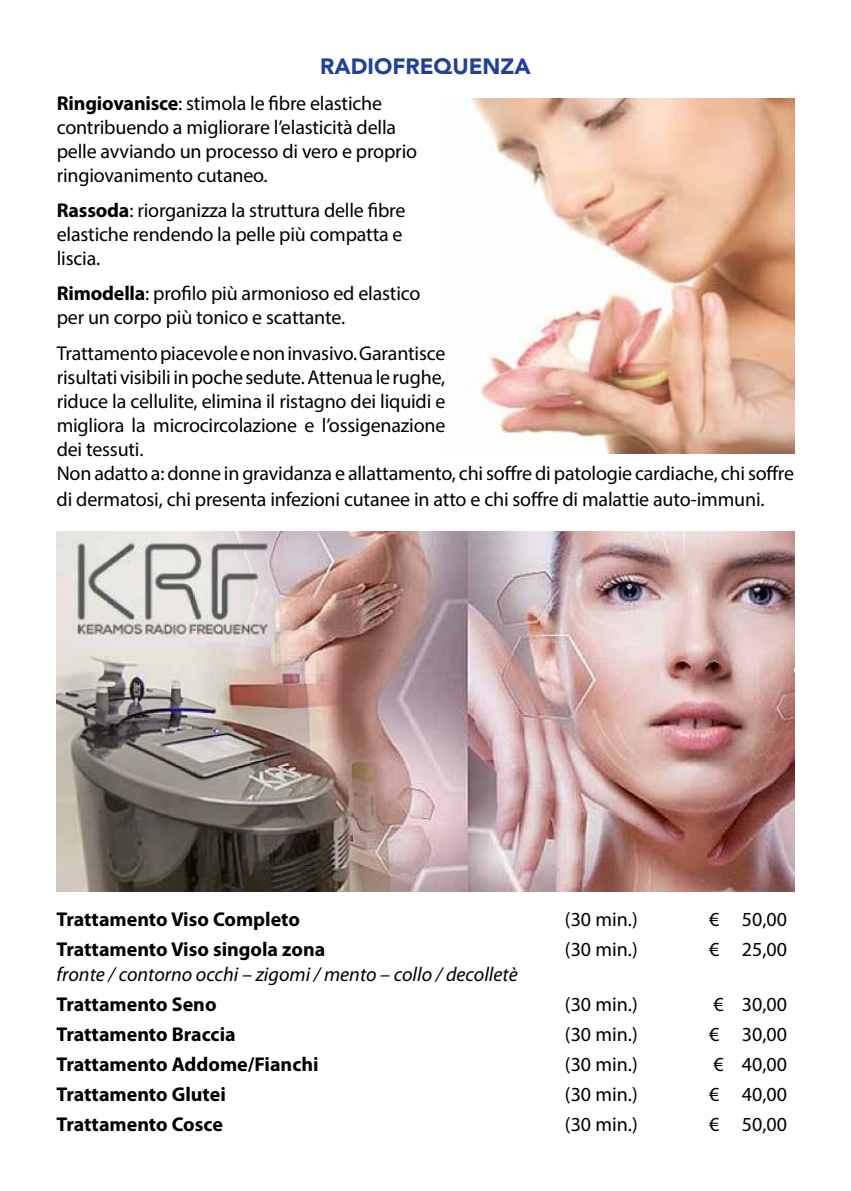
<style>
.page{position:relative;width:851px;height:1191px;background:#fff}
.page>*{position:absolute;margin:0;border:0;box-sizing:border-box;transform-origin:0 0}
.t1{font:900 22px "Avenir";color:#21409a}
.t2{font:20px/24px "Myriad Pro";letter-spacing:-.01em;color:#000}
.t3{font:700 20px "Myriad Pro";color:#000}
.t4{font:italic 20px "Myriad Pro";color:#000}
.s1{font-weight:700}
</style>
<div class="page">
<img style="left:466px;top:99px;width:328px;height:354px">
<img style="left:57px;top:532px;width:737px;height:359px">
<p class="t1" style="left:320px;top:53px;width:212px">RADIOFREQUENZA</p>
<p class="t2" style="left:57px;top:90px;width:362px"><span class="s1">Ringiovanisce</span>: stimola le fibre elastiche contribuendo a migliorare l’elasticità della pelle avviando un processo di vero e proprio ringiovanimento cutaneo.</p>
<p class="t2" style="left:57px;top:198px;width:350px"><span class="s1">Rassoda</span>: riorganizza la struttura delle fibre elastiche rendendo la pelle più compatta e liscia.</p>
<p class="t2" style="left:57px;top:281px;width:365px"><span class="s1">Rimodella</span>: profilo più armonioso ed elastico per un corpo più tonico e scattante.</p>
<p class="t2" style="left:57px;top:340px;width:738px">Trattamentopiacevoleenoninvasivo.Garantisce<br>risultati visibili inpochesedute.Attenua lerughe,<br>riduce la cellulite, elimina il ristagno dei liquidi e<br>migliora la microcircolazione e l’ossigenazione<br>dei tessuti.<br>Non adatto a: donne in gravidanza e allattamento, chisoffre di patologie cardiache, chisoffre</p>
<p class="t2" style="left:57px;top:486px;width:709px">di dermatosi, chi presenta infezioni cutanee in atto e chi soffre di malattie auto-immuni.</p>
<p class="t3" style="left:57px;top:908px;width:245px">Trattamento Viso Completo</p>
<p class="t2" style="left:565px;top:907px;width:74px">(30 min.)</p>
<p class="t2" style="left:709px;top:907px;width:80px">€ 50,00</p>
<p class="t3" style="left:57px;top:938px;width:270px">Trattamento Viso singola zona</p>
<p class="t2" style="left:565px;top:937px;width:74px">(30 min.)</p>
<p class="t2" style="left:709px;top:937px;width:80px">€ 25,00</p>
<p class="t4" style="left:57px;top:963px;width:462px">fronte / contorno occhi – zigomi / mento – collo / decolletè</p>
<p class="t3" style="left:57px;top:993px;width:161px">Trattamento Seno</p>
<p class="t2" style="left:565px;top:991px;width:74px">(30 min.)</p>
<p class="t2" style="left:713px;top:991px;width:75px">€ 30,00</p>
<p class="t3" style="left:57px;top:1023px;width:180px">Trattamento Braccia</p>
<p class="t2" style="left:565px;top:1022px;width:74px">(30 min.)</p>
<p class="t2" style="left:709px;top:1022px;width:79px">€ 30,00</p>
<p class="t3" style="left:57px;top:1053px;width:263px">Trattamento Addome/Fianchi</p>
<p class="t2" style="left:565px;top:1052px;width:74px">(30 min.)</p>
<p class="t2" style="left:713px;top:1052px;width:75px">€ 40,00</p>
<p class="t3" style="left:57px;top:1083px;width:171px">Trattamento Glutei</p>
<p class="t2" style="left:565px;top:1082px;width:74px">(30 min.)</p>
<p class="t2" style="left:709px;top:1082px;width:80px">€ 40,00</p>
<p class="t3" style="left:57px;top:1113px;width:168px">Trattamento Cosce</p>
<p class="t2" style="left:565px;top:1112px;width:74px">(30 min.)</p>
<p class="t2" style="left:709px;top:1112px;width:80px">€ 50,00</p>
</div>
